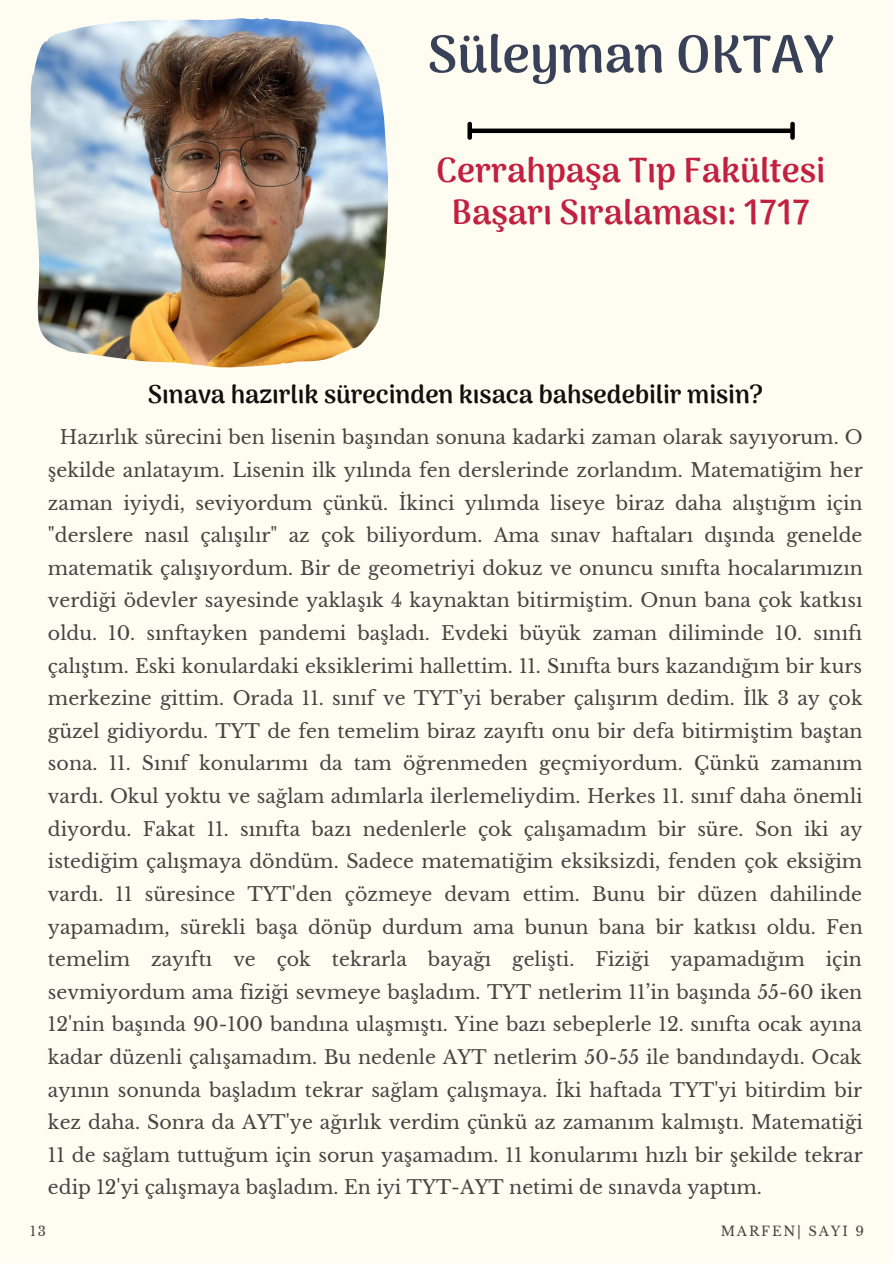
<style>
.page{position:relative;width:893px;height:1264px;background:#fff}
.page>*{position:absolute;margin:0;border:0;box-sizing:border-box;transform-origin:0 0}
.t1{font:800 52.5px "Arima Madurai";color:#384158}
.t2{font:800 34.5px/41.5px "Arima Madurai";color:#c22042;text-align:center}
.t3{font:800 25.5px "Arima Madurai";color:#100f0d}
.t4{font:18.9px/32.5px "Libre Baskerville";color:#444440;text-align:justify}
.t5{font:13.2px "Libre Baskerville";letter-spacing:.14em;color:#444440}
</style>
<div class="page">
<div style="left:0;top:0;width:892px;height:1262px;background:#fffdf1"></div>
<div style="left:471px;top:128px;width:320px;height:5px;background:#000"></div>
<svg style="left:467px;top:122px;width:5px;height:18px"></svg>
<svg style="left:790px;top:122px;width:4px;height:18px"></svg>
<img style="left:30px;top:18px;width:358px;height:349px">
<h1 class="t1" style="left:427px;top:17px;width:408px">Süleyman OKTAY</h1>
<h2 class="t2" style="left:436px;top:150px;width:390px">Cerrahpaşa Tıp Fakültesi<br>Başarı Sıralaması: 1717</h2>
<h3 class="t3" style="left:148px;top:376px;width:616px">Sınava hazırlık sürecinden kısaca bahsedebilir misin?</h3>
<p class="t4" style="left:48px;top:421px;width:816px;text-indent:12px">Hazırlık sürecini ben lisenin başından sonuna kadarki zaman olarak sayıyorum. O şekilde anlatayım. Lisenin ilk yılında fen derslerinde zorlandım. Matematiğim her zaman iyiydi, seviyordum çünkü. İkinci yılımda liseye biraz daha alıştığım için "derslere nasıl çalışılır" az çok biliyordum. Ama sınav haftaları dışında genelde matematik çalışıyordum. Bir de geometriyi dokuz ve onuncu sınıfta hocalarımızın verdiği ödevler sayesinde yaklaşık 4 kaynaktan bitirmiştim. Onun bana çok katkısı oldu. 10. sınftayken pandemi başladı. Evdeki büyük zaman diliminde 10. sınıfı çalıştım. Eski konulardaki eksiklerimi hallettim. 11. Sınıfta burs kazandığım bir kurs merkezine gittim. Orada 11. sınıf ve TYT’yi beraber çalışırım dedim. İlk 3 ay çok güzel gidiyordu. TYT de fen temelim biraz zayıftı onu bir defa bitirmiştim baştan sona. 11. Sınıf konularımı da tam öğrenmeden geçmiyordum. Çünkü zamanım vardı. Okul yoktu ve sağlam adımlarla ilerlemeliydim. Herkes 11. sınıf daha önemli diyordu. Fakat 11. sınıfta bazı nedenlerle çok çalışamadım bir süre. Son iki ay istediğim çalışmaya döndüm. Sadece matematiğim eksiksizdi, fenden çok eksiğim vardı. 11 süresince TYT'den çözmeye devam ettim. Bunu bir düzen dahilinde yapamadım, sürekli başa dönüp durdum ama bunun bana bir katkısı oldu. Fen temelim zayıftı ve çok tekrarla bayağı gelişti. Fiziği yapamadığım için sevmiyordum ama fiziği sevmeye başladım. TYT netlerim 11’in başında 55-60 iken 12'nin başında 90-100 bandına ulaşmıştı. Yine bazı sebeplerle 12. sınıfta ocak ayına kadar düzenli çalışamadım. Bu nedenle AYT netlerim 50-55 ile bandındaydı. Ocak ayının sonunda başladım tekrar sağlam çalışmaya. İki haftada TYT'yi bitirdim bir kez daha. Sonra da AYT'ye ağırlık verdim çünkü az zamanım kalmıştı. Matematiği 11 de sağlam tuttuğum için sorun yaşamadım. 11 konularımı hızlı bir şekilde tekrar edip 12'yi çalışmaya başladım. En iyi TYT-AYT netimi de sınavda yaptım.</p>
<p class="t5" style="left:30px;top:1223px;width:17px">13</p>
<p class="t5" style="left:720px;top:1223px;width:145px">MARFEN| SAYI 9</p>
</div>
